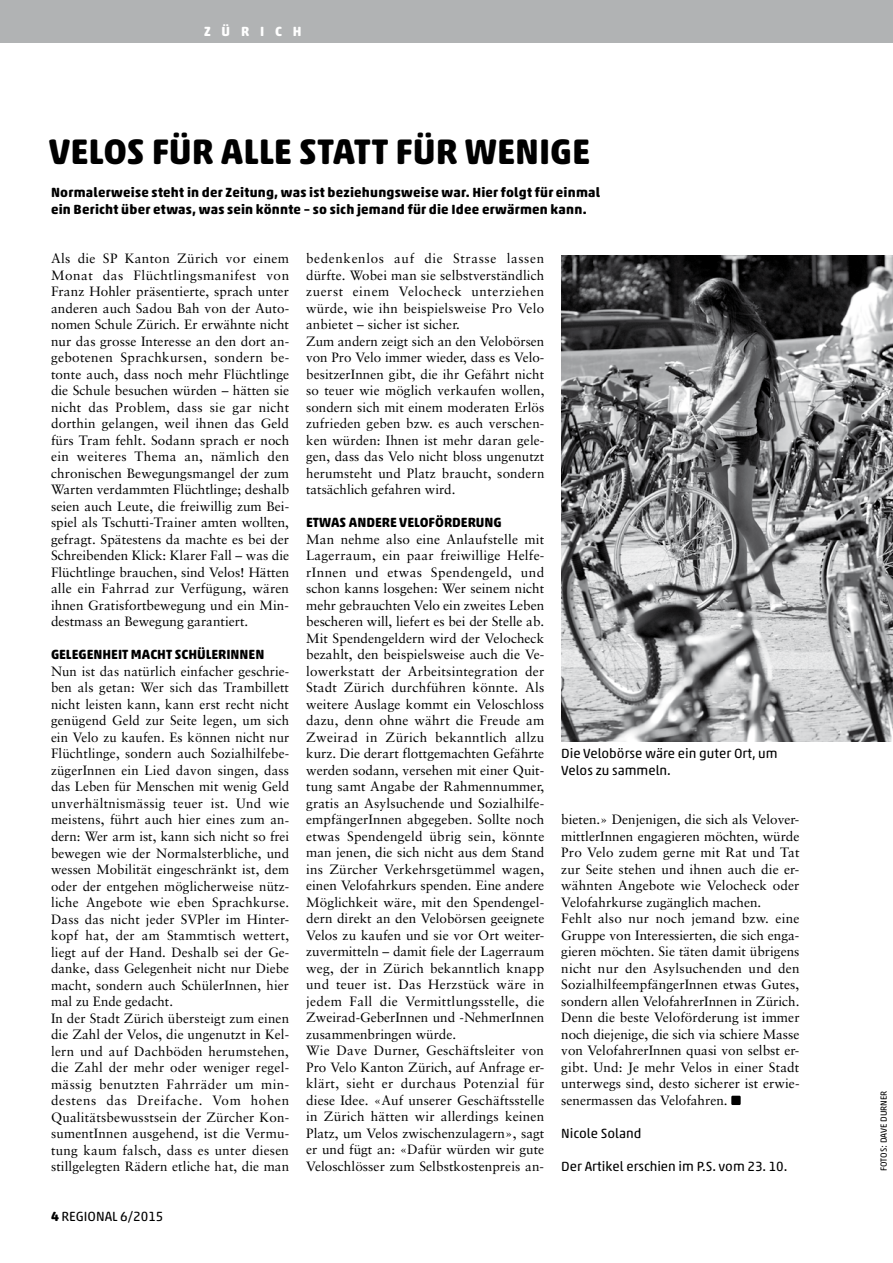
<style>
.page{position:relative;width:893px;height:1263px;background:#fff}
.page>*{position:absolute;margin:0;border:0;box-sizing:border-box;transform-origin:0 0}
.t1{font:700 36px "Akko Rounded Pro";color:#000}
.t2{font:13.5px/16.5px "Sabon";letter-spacing:.01em;color:#000}
.t3{font:700 13.5px/16.5px "Akko Rounded Pro";letter-spacing:.015em;color:#000}
.t4{font:13.5px/16.5px "Akko Rounded Pro";color:#000}
.t5{font:700 13.5px "Akko Rounded Pro";letter-spacing:.8em;color:#fff}
.t6{font:9px "Akko Rounded Pro";color:#000}
.s1{font-weight:700}
</style>
<div class="page">
<div style="left:0;top:0;width:893px;height:43px;background:#b1b3b4"></div>
<img style="left:561px;top:255px;width:332px;height:487px">
<div style="left:731px;top:1096px;width:10px;height:9px;background:#000"></div>
<p class="t5" style="left:204px;top:23px;width:99px">ZÜRICH</p>
<h1 class="t1" style="left:49px;top:130px;width:543px">VELOS FÜR ALLE STATT FÜR WENIGE</h1>
<p class="t3" style="left:51px;top:184px;width:551px">Normalerweise steht in der Zeitung, was ist beziehungsweise war. Hier folgt für einmal ein Bericht über etwas, was sein könnte – so sich jemand für die Idee erwärmen kann.</p>
<p class="t2" style="left:306px;top:250px;width:240px">bedenkenlos auf die Strasse lassen dürfte. Wobei man sie selbstverständlich zuerst einem Velocheck unterziehen würde, wie ihn beispielsweise Pro Velo anbietet – sicher ist sicher.<br>Zum andern zeigt sich an den Velobörsen von Pro Velo immer wieder, dass es Velo&shy;besitzerInnen gibt, die ihr Gefährt nicht so teuer wie möglich verkaufen wollen, sondern sich mit einem moderaten Erlös zufrieden geben bzw. es auch verschen&shy;ken würden: Ihnen ist mehr daran gele&shy;gen, dass das Velo nicht bloss ungenutzt herumsteht und Platz braucht, sondern tatsächlich gefahren wird.</p>
<p class="t3" style="left:306px;top:514px;width:197px">ETWAS ANDERE VELOFÖRDERUNG</p>
<p class="t2" style="left:306px;top:531px;width:240px">Man nehme also eine Anlaufstelle mit Lagerraum, ein paar freiwillige Helfe&shy;rInnen und etwas Spendengeld, und schon kanns losgehen: Wer seinem nicht mehr gebrauchten Velo ein zweites Leben bescheren will, liefert es bei der Stelle ab.<br>Mit Spendengeldern wird der Velocheck bezahlt, den beispielsweise auch die Ve&shy;lowerkstatt der Arbeitsintegration der Stadt Zürich durchführen könnte. Als weitere Auslage kommt ein Veloschloss dazu, denn ohne währt die Freude am Zweirad in Zürich bekanntlich allzu kurz. Die derart flottgemachten Gefährte werden sodann, versehen mit einer Quit&shy;tung samt Angabe der Rahmennummer, gratis an Asylsuchende und Sozialhilfe&shy;empfängerInnen abgegeben. Sollte noch etwas Spendengeld übrig sein, könnte man jenen, die sich nicht aus dem Stand ins Zürcher Verkehrsgetümmel wagen, einen Velofahrkurs spenden. Eine andere Möglichkeit wäre, mit den Spendengel&shy;dern direkt an den Velobörsen geeignete Velos zu kaufen und sie vor Ort weiter&shy;zuvermitteln – damit fiele der Lagerraum weg, der in Zürich bekanntlich knapp und teuer ist. Das Herzstück wäre in jedem Fall die Vermittlungsstelle, die Zweirad-GeberInnen und -NehmerInnen zusammenbringen würde.<br>Wie Dave Durner, Geschäftsleiter von Pro Velo Kanton Zürich, auf Anfrage er&shy;klärt, sieht er durchaus Potenzial für diese Idee. «Auf unserer Geschäftsstelle in Zürich hätten wir allerdings keinen Platz, um Velos zwischenzulagern», sagt er und fügt an: «Dafür würden wir gute Veloschlösser zum Selbstkostenpreis an-</p>
<p class="t2" style="left:51px;top:250px;width:240px;text-align:justify">Als die SP Kanton Zürich vor einem Monat das Flüchtlingsmanifest von Franz Hohler präsentierte, sprach unter anderen auch Sadou Bah von der Auto&shy;nomen Schule Zürich. Er erwähnte nicht nur das grosse Interesse an den dort an&shy;gebotenen Sprachkursen, sondern be&shy;tonte auch, dass noch mehr Flüchtlinge die Schule besuchen würden – hätten sie nicht das Problem, dass sie gar nicht dorthin gelangen, weil ihnen das Geld fürs Tram fehlt. Sodann sprach er noch ein weiteres Thema an, nämlich den chronischen Bewegungsmangel der zum Warten verdammten Flüchtlinge; deshalb seien auch Leute, die freiwillig zum Bei&shy;spiel als Tschutti-Trainer amten wollten, gefragt. Spätestens da machte es bei der Schreibenden Klick: Klarer Fall – was die Flüchtlinge brauchen, sind Velos! Hätten alle ein Fahrrad zur Verfügung, wären ihnen Gratisfortbewegung und ein Min&shy;destmass an Bewegung garantiert.</p>
<p class="t3" style="left:51px;top:646px;width:215px">GELEGENHEIT MACHT SCHÜLERINNEN</p>
<p class="t2" style="left:51px;top:663px;width:240px">Nun ist das natürlich einfacher geschrie&shy;ben als getan: Wer sich das Trambillett nicht leisten kann, kann erst recht nicht genügend Geld zur Seite legen, um sich ein Velo zu kaufen. Es können nicht nur Flüchtlinge, sondern auch Sozialhilfebe&shy;zügerInnen ein Lied davon singen, dass das Leben für Menschen mit wenig Geld unverhältnismässig teuer ist. Und wie meistens, führt auch hier eines zum an&shy;dern: Wer arm ist, kann sich nicht so frei bewegen wie der Normalsterbliche, und wessen Mobilität eingeschränkt ist, dem oder der entgehen möglicherweise nütz&shy;liche Angebote wie eben Sprachkurse.<br>Dass das nicht jeder SVPler im Hinter&shy;kopf hat, der am Stammtisch wettert, liegt auf der Hand. Deshalb sei der Ge&shy;danke, dass Gelegenheit nicht nur Diebe macht, sondern auch SchülerInnen, hier mal zu Ende gedacht.<br>In der Stadt Zürich übersteigt zum einen die Zahl der Velos, die ungenutzt in Kel&shy;lern und auf Dachböden herumstehen, die Zahl der mehr oder weniger regel&shy;mässig benutzten Fahrräder um min&shy;destens das Dreifache. Vom hohen Qualitätsbewusstsein der Zürcher Kon&shy;sumentInnen ausgehend, ist die Vermu&shy;tung kaum falsch, dass es unter diesen stillgelegten Rädern etliche hat, die man</p>
<p class="t4" style="left:561px;top:745px;width:218px">Die Velobörse wäre ein guter Ort, um<br>Velos zu sammeln.</p>
<p class="t2" style="left:561px;top:811px;width:240px">bieten.» Denjenigen, die sich als Velover&shy;mittlerInnen engagieren möchten, würde Pro Velo zudem gerne mit Rat und Tat zur Seite stehen und ihnen auch die er&shy;wähnten Angebote wie Velocheck oder Velofahrkurse zugänglich machen.<br>Fehlt also nur noch jemand bzw. eine Gruppe von Interessierten, die sich enga&shy;gieren möchten. Sie täten damit übrigens nicht nur den Asylsuchenden und den SozialhilfeempfängerInnen etwas Gutes, sondern allen VelofahrerInnen in Zürich.<br>Denn die beste Veloförderung ist immer noch diejenige, die sich via schiere Masse von VelofahrerInnen quasi von selbst er&shy;gibt. Und: Je mehr Velos in einer Stadt unterwegs sind, desto sicherer ist erwie&shy;senermassen das Velofahren.</p>
<p class="t4" style="left:561px;top:1125px;width:82px">Nicole Soland</p>
<p class="t4" style="left:561px;top:1158px;width:228px">Der Artikel erschien im P.S. vom 23. 10.</p>
<p class="t4" style="left:51px;top:1207px;width:114px"><span class="s1">4</span> REGIONAL 6/2015</p>
<p class="t6" style="left:878px;top:1171px;width:82px;rotate:-90deg">FOTOS: DAVE DURNER</p>
</div>
